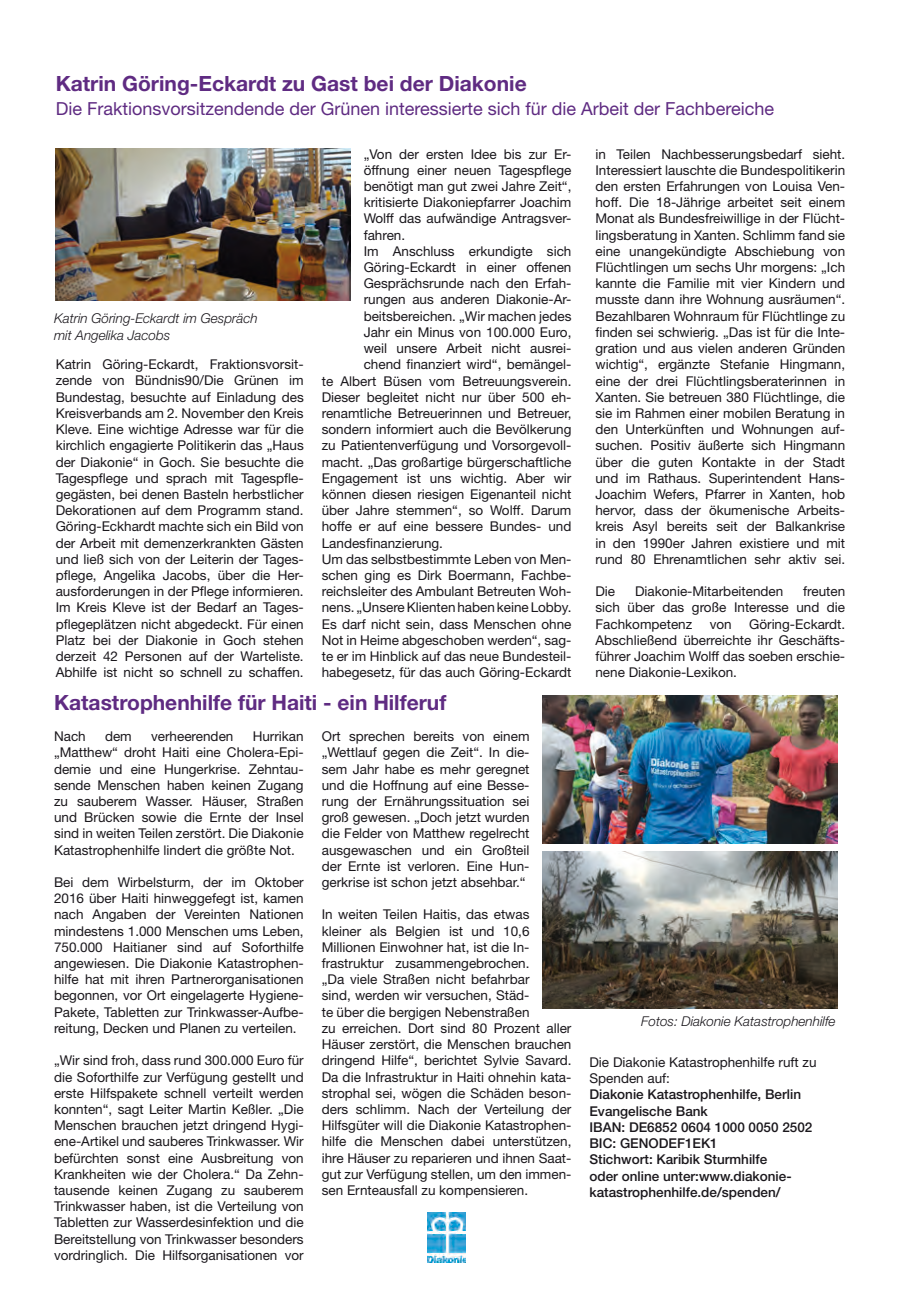
<style>
.page{position:relative;width:906px;height:1289px;background:#fff}
.page>*{position:absolute;margin:0;border:0;box-sizing:border-box;transform-origin:0 0}
.Headline-Artikel{font:700 21px "Helvetica Neue LT Std";color:#5f2b82}
.Headline-Artikel-2{font:18px "Helvetica Neue LT Std";color:#5f2b82}
.t1{font:13.5px/16.2px "Helvetica Neue LT Std";color:#1a171c;text-align:justify}
.t2{font:500 13.5px/16.2px "Helvetica Neue LT Std";color:#1a171c}
.t3{font:italic 300 13.5px/16.2px "Helvetica Neue LT Std";color:#1a171c}
.s1{font-weight:500}
</style>
<div class="page">
<img style="left:427px;top:1212px;width:39px;height:49px">
<img style="left:542px;top:695px;width:295px;height:148px">
<img style="left:542px;top:851px;width:295px;height:157px">
<img style="left:56px;top:149px;width:295px;height:152px">
<p class="Headline-Artikel" style="left:56px;top:71px;width:472px">Katrin Göring-Eckardt zu Gast bei der Diakonie</p>
<p class="Headline-Artikel-2" style="left:56px;top:98px;width:720px">Die Fraktionsvorsitzendende der Grünen interessierte sich für die Arbeit der Fachbereiche</p>
<p class="t3" style="left:54px;top:310px;width:205px">Katrin Göring-Eckardt im Gespräch mit Angelika Jacobs</p>
<p class="t1" style="left:56px;top:356px;width:249px">Katrin Göring-Eckardt, Fraktionsvorsit&shy;zende von Bündnis90/Die Grünen im Bundestag, besuchte auf Einladung des Kreisverbands am 2. November den Kreis Kleve. Eine wichtige Adresse war für die kirchlich engagierte Politikerin das „Haus der Diakonie“ in Goch. Sie besuchte die Tagespflege und sprach mit Tagespfle&shy;gegästen, bei denen Basteln herbstlicher Dekorationen auf dem Programm stand.<br>Göring-Eckhardt machte sich ein Bild von der Arbeit mit demenzerkrankten Gästen und ließ sich von der Leiterin der Tages&shy;pflege, Angelika Jacobs, über die Her&shy;ausforderungen in der Pflege informieren.<br>Im Kreis Kleve ist der Bedarf an Tages&shy;pflegeplätzen nicht abgedeckt. Für einen Platz bei der Diakonie in Goch stehen derzeit 42 Personen auf der Warteliste.<br>Abhilfe ist nicht so schnell zu schaffen.</p>
<p class="t1" style="left:364px;top:145px;width:209px">„Von der ersten Idee bis zur Er&shy;öffnung einer neuen Tagespflege benötigt man gut zwei Jahre Zeit“, kritisierte Diakoniepfarrer Joachim Wolff das aufwändige Antragsver&shy;fahren.</p>
<p class="t1" style="left:364px;top:243px;width:209px">Im Anschluss erkundigte sich</p>
<p class="t1" style="left:364px;top:259px;width:209px">Göring-Eckardt in einer offenen</p>
<p class="t1" style="left:364px;top:275px;width:209px">Gesprächsrunde nach den Erfah-</p>
<p class="t1" style="left:364px;top:291px;width:209px">rungen aus anderen Diakonie-Ar-</p>
<p class="t1" style="left:364px;top:307px;width:209px">beitsbereichen. „Wir machen jedes</p>
<p class="t1" style="left:364px;top:324px;width:209px">Jahr ein Minus von 100.000 Euro,</p>
<p class="t1" style="left:364px;top:340px;width:209px">weil unsere Arbeit nicht ausrei-</p>
<p class="t1" style="left:364px;top:356px;width:209px">chend finanziert wird“, bemängel-</p>
<p class="t1" style="left:322px;top:372px;width:251px">te Albert Büsen vom Betreuungsverein.</p>
<p class="t1" style="left:322px;top:388px;width:251px">Dieser begleitet nicht nur über 500 eh-</p>
<p class="t1" style="left:322px;top:405px;width:251px">renamtliche Betreuerinnen und Betreuer,</p>
<p class="t1" style="left:322px;top:421px;width:251px">sondern informiert auch die Bevölkerung</p>
<p class="t1" style="left:322px;top:437px;width:251px">zu Patientenverfügung und Vorsorgevoll-</p>
<p class="t1" style="left:322px;top:453px;width:251px">macht. „Das großartige bürgerschaftliche</p>
<p class="t1" style="left:322px;top:469px;width:251px">Engagement ist uns wichtig. Aber wir</p>
<p class="t1" style="left:322px;top:486px;width:251px">können diesen riesigen Eigenanteil nicht</p>
<p class="t1" style="left:322px;top:502px;width:251px">über Jahre stemmen“, so Wolff. Darum</p>
<p class="t1" style="left:322px;top:518px;width:251px">hoffe er auf eine bessere Bundes- und</p>
<p class="t1" style="left:322px;top:534px;width:123px">Landesfinanzierung.</p>
<p class="t1" style="left:322px;top:550px;width:251px">Um das selbstbestimmte Leben von Men&shy;schen ging es Dirk Boermann, Fachbe&shy;reichsleiter des Ambulant Betreuten Woh&shy;nens. „Unsere Klienten haben keine Lobby.<br>Es darf nicht sein, dass Menschen ohne Not in Heime abgeschoben werden“, sag&shy;te er im Hinblick auf das neue Bundesteil&shy;habegesetz, für das auch Göring-Eckardt</p>
<p class="Headline-Artikel" style="left:54px;top:690px;width:394px">Katastrophenhilfe für Haiti - ein Hilferuf</p>
<p class="t1" style="left:54px;top:728px;width:33px">Nach</p>
<p class="t1" style="left:105px;top:728px;width:28px">dem</p>
<p class="t1" style="left:151px;top:728px;width:84px">verheerenden</p>
<p class="t1" style="left:322px;top:728px;width:209px">Ort sprechen bereits von einem „Wettlauf gegen die Zeit“. In die&shy;sem Jahr habe es mehr geregnet und die Hoffnung auf eine Besse&shy;rung der Ernährungssituation sei groß gewesen. „Doch jetzt wurden die Felder von Matthew regelrecht ausgewaschen und ein Großteil der Ernte ist verloren. Eine Hun&shy;gerkrise ist schon jetzt absehbar.“</p>
<p class="t1" style="left:322px;top:906px;width:251px;text-align:left">In weiten Teilen Haitis, das etwas kleiner als Belgien ist und 10,6<br>Millionen Einwohner hat, ist die In&shy;frastruktur zusammengebrochen.<br>„Da viele Straßen nicht befahrbar<br>sind, werden wir versuchen, Städ-<br>te über die bergigen Nebenstraßen<br>zu erreichen. Dort sind 80 Prozent aller Häuser zerstört, die Menschen brauchen dringend Hilfe“, berichtet Sylvie Savard.<br>Da die Infrastruktur in Haiti ohnehin kata&shy;strophal sei, wögen die Schäden beson&shy;ders schlimm. Nach der Verteilung der Hilfsgüter will die Diakonie Katastrophen&shy;hilfe die Menschen dabei unterstützen, ihre Häuser zu reparieren und ihnen Saat&shy;gut zur Verfügung stellen, um den immen&shy;sen Ernteausfall zu kompensieren.</p>
<p class="t1" style="left:54px;top:728px;width:251px;text-indent:199px">Hurrikan „Matthew“ droht Haiti eine Cholera-Epi&shy;demie und eine Hungerkrise. Zehntau&shy;sende Menschen haben keinen Zugang zu sauberem Wasser. Häuser, Straßen und Brücken sowie die Ernte der Insel sind in weiten Teilen zerstört. Die Diakonie Katastrophenhilfe lindert die größte Not.</p>
<p class="t1" style="left:54px;top:873px;width:251px">Bei dem Wirbelsturm, der im Oktober 2016 über Haiti hinweggefegt ist, kamen nach Angaben der Vereinten Nationen mindestens 1.000 Menschen ums Leben, 750.000 Haitianer sind auf Soforthilfe angewiesen. Die Diakonie Katastrophen&shy;hilfe hat mit ihren Partnerorganisationen begonnen, vor Ort eingelagerte Hygiene-Pakete, Tabletten zur Trinkwasser-Aufbe&shy;reitung, Decken und Planen zu verteilen.</p>
<p class="t1" style="left:54px;top:1052px;width:251px">„Wir sind froh, dass rund 300.000 Euro für die Soforthilfe zur Verfügung gestellt und erste Hilfspakete schnell verteilt werden konnten“, sagt Leiter Martin Keßler. „Die Menschen brauchen jetzt dringend Hygi&shy;ene-Artikel und sauberes Trinkwasser. Wir befürchten sonst eine Ausbreitung von Krankheiten wie der Cholera.“ Da Zehn&shy;tausende keinen Zugang zu sauberem Trinkwasser haben, ist die Verteilung von Tabletten zur Wasserdesinfektion und die Bereitstellung von Trinkwasser besonders vordringlich. Die Hilfsorganisationen vor</p>
<p class="t1" style="left:595px;top:145px;width:251px">in Teilen Nachbesserungsbedarf sieht.<br>Interessiert lauschte die Bundespolitikerin den ersten Erfahrungen von Louisa Ven&shy;hoff. Die 18-Jährige arbeitet seit einem Monat als Bundesfreiwillige in der Flücht&shy;lingsberatung in Xanten. Schlimm fand sie eine unangekündigte Abschiebung von Flüchtlingen um sechs Uhr morgens: „Ich kannte die Familie mit vier Kindern und musste dann ihre Wohnung ausräumen“.<br>Bezahlbaren Wohnraum für Flüchtlinge zu finden sei schwierig. „Das ist für die Inte&shy;gration und aus vielen anderen Gründen wichtig“, ergänzte Stefanie Hingmann, eine der drei Flüchtlingsberaterinnen in Xanten. Sie betreuen 380 Flüchtlinge, die sie im Rahmen einer mobilen Beratung in den Unterkünften und Wohnungen auf&shy;suchen. Positiv äußerte sich Hingmann über die guten Kontakte in der Stadt und im Rathaus. Superintendent Hans-Joachim Wefers, Pfarrer in Xanten, hob hervor, dass der ökumenische Arbeits&shy;kreis Asyl bereits seit der Balkankrise in den 1990er Jahren existiere und mit rund 80 Ehrenamtlichen sehr aktiv sei.</p>
<p class="t1" style="left:595px;top:583px;width:21px">Die</p>
<p class="t1" style="left:635px;top:583px;width:150px">Diakonie-Mitarbeitenden</p>
<p class="t1" style="left:595px;top:583px;width:251px;text-indent:208px">freuten sich über das große Interesse und die Fachkompetenz</p>
<p class="t1" style="left:595px;top:615px;width:251px;text-indent:154px">Göring-Eckardt.<br>Abschließend überreichte ihr Geschäfts&shy;führer Joachim Wolff das soeben erschie&shy;nene Diakonie-Lexikon.</p>
<p class="t1" style="left:709px;top:615px;width:24px">von</p>
<p class="t3" style="left:641px;top:1013px;width:196px">Fotos: Diakonie Katastrophenhilfe</p>
<p class="t1" style="left:589px;top:1053px;width:229px;text-align:left">Die Diakonie Katastrophenhilfe ruft zu<br>Spenden auf:<br><span class="s1">Diakonie Katastrophenhilfe, Berlin</span></p>
<p class="t2" style="left:589px;top:1102px;width:120px">Evangelische Bank</p>
<p class="t2" style="left:589px;top:1118px;width:224px">IBAN: DE6852 0604 1000 0050 2502</p>
<p class="t2" style="left:589px;top:1134px;width:130px">BIC: GENODEF1EK1</p>
<p class="t2" style="left:589px;top:1151px;width:179px">Stichwort: Karibik Sturmhilfe</p>
<p class="t2" style="left:589px;top:1167px;width:204px">oder online unter:www.diakonie&shy;katastrophenhilfe.de/spenden/</p>
</div>
